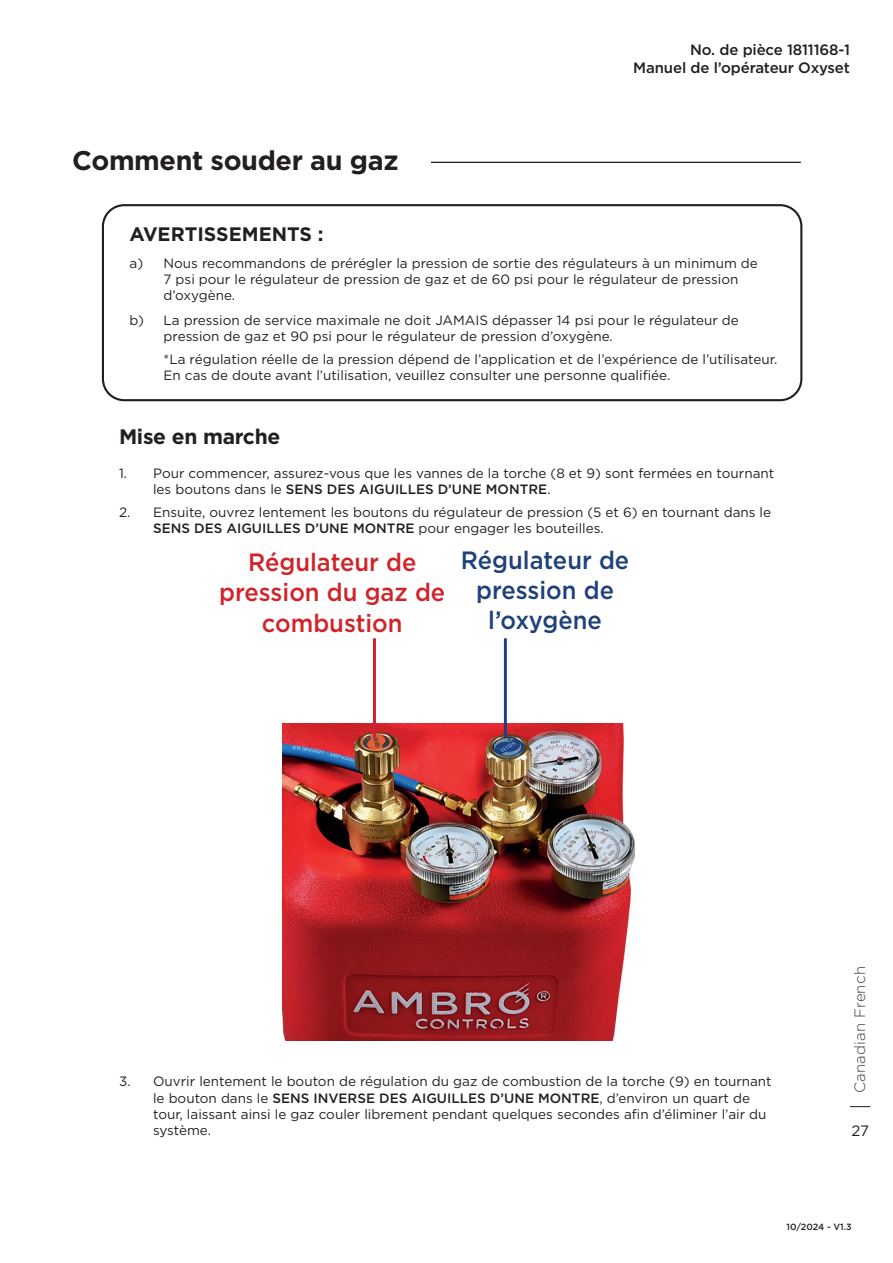
<style>
.page{position:relative;width:893px;height:1263px;background:#fff}
.page>*{position:absolute;margin:0;border:0;box-sizing:border-box;transform-origin:0 0}
.t1{font:700 27px "Gotham";letter-spacing:-.015em;color:#231f20}
.t2{font:500 25.05px/30px "Gotham";color:#d1232a;text-align:center;scale:.95 1}
.t3{font:500 25.05px/30px "Gotham";color:#1e407b;text-align:center;scale:.95 1}
.t4{font:700 21px "Gotham";letter-spacing:-.015em;color:#231f20}
.t5{font:700 19.5px "Gotham";color:#231f20}
.t6{font:500 15px/18px "Gotham";letter-spacing:-.01em;color:#231f20;text-align:right}
.t7{font:300 15px "Gotham";letter-spacing:.01em;color:#3e3e3f}
.t8{font:15px "Gotham";color:#231f20}
.t9{font:13.5px/16.2px "Gotham";color:#231f20}
.t10{font:500 9px "Gotham";color:#231f20}
.s1{font-weight:500}
</style>
<div class="page">
<svg style="left:850px;top:1106px;width:20px;height:1px"></svg>
<img style="left:283px;top:723px;width:352px;height:318px">
<hr style="left:373px;top:638px;width:3px;height:99px;background:#d1232a">
<hr style="left:504px;top:638px;width:3px;height:99px;background:#1e407b">
<hr style="left:431px;top:162px;width:370px;height:1px;background:#231f20">
<div style="left:102px;top:204px;width:700px;height:197px;border:2px solid #231f20;border-radius:21px"></div>
<h1 class="t1" style="left:72px;top:143px;width:328px">Comment souder au gaz</h1>
<h3 class="t5" style="left:130px;top:221px;width:196px">AVERTISSEMENTS :</h3>
<p class="t6" style="left:633px;top:40px;width:218px">No. de pièce 1811168-1<br>Manuel de l’opérateur Oxyset</p>
<p class="t9" style="left:164px;top:254px;width:596px;text-indent:-34px">a) Nous recommandons de prérégler la pression de sortie des régulateurs à un minimum de<br>7 psi pour le régulateur de pression de gaz et de 60 psi pour le régulateur de pression d’oxygène.</p>
<p class="t9" style="left:164px;top:312px;width:577px;text-indent:-34px">b) La pression de service maximale ne doit JAMAIS dépasser 14 psi pour le régulateur de pression de gaz et 90 psi pour le régulateur de pression d’oxygène.</p>
<p class="t9" style="left:164px;top:350px;width:615px">*La régulation réelle de la pression dépend de l’application et de l’expérience de l’utilisateur.<br>En cas de doute avant l’utilisation, veuillez consulter une personne qualifiée.</p>
<h3 class="t4" style="left:119px;top:423px;width:163px">Mise en marche</h3>
<p class="t9" style="left:153px;top:465px;width:623px;text-indent:-34px">1. Pour commencer, assurez-vous que les vannes de la torche (8 et 9) sont fermées en tournant les boutons dans le <span class="s1">SENS DES AIGUILLES D’UNE MONTRE</span>.</p>
<p class="t9" style="left:153px;top:504px;width:620px;text-indent:-34px">2. Ensuite, ouvrez lentement les boutons du régulateur de pression (5 et 6) en tournant dans le<br><span class="s1">SENS DES AIGUILLES D’UNE MONTRE</span> pour engager les bouteilles.</p>
<h2 class="t2" style="left:219px;top:547px;width:239px">Régulateur de pression du gaz de combustion</h2>
<h2 class="t3" style="left:461px;top:545px;width:179px">Régulateur de pression de l’oxygène</h2>
<p class="t9" style="left:153px;top:1073px;width:620px;text-indent:-34px">3. Ouvrir lentement le bouton de régulation du gaz de combustion de la torche (9) en tournant le bouton dans le <span class="s1">SENS INVERSE DES AIGUILLES D’UNE MONTRE</span>, d’environ un quart de tour, laissant ainsi le gaz couler librement pendant quelques secondes afin d’éliminer l’air du système.</p>
<p class="t7" style="left:850px;top:1093px;width:128px;rotate:-90deg">Canadian French</p>
<p class="t8" style="left:851px;top:1120px;width:19px">27</p>
<p class="t10" style="left:787px;top:1220px;width:67px">10/2024 - V1.3</p>
</div>
